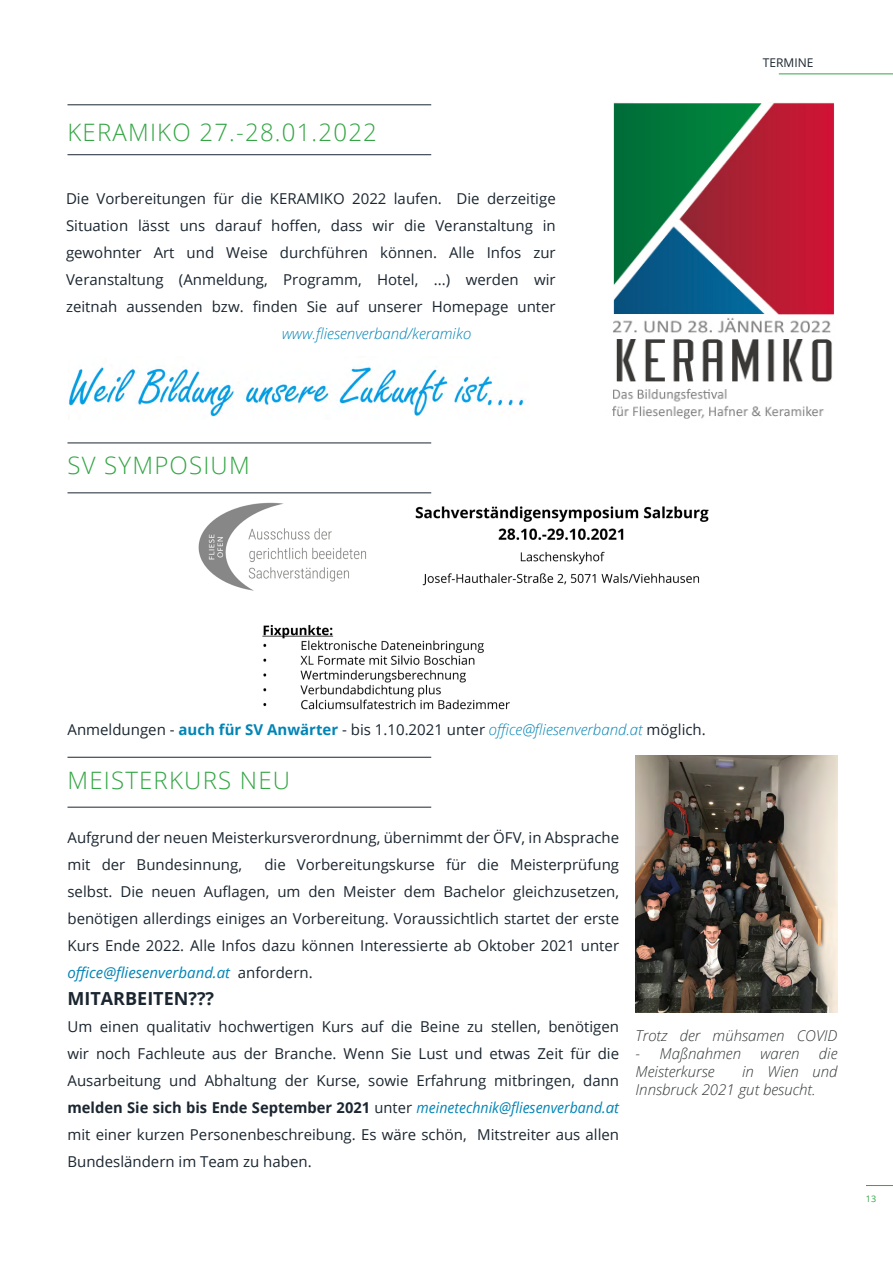
<style>
.page{position:relative;width:893px;height:1263px;background:#fff}
.page>*{position:absolute;margin:0;border:0;box-sizing:border-box;transform-origin:0 0}
.t1{font:300 24px "Open Sans";letter-spacing:.05em;color:#33a544}
.t2{font:700 18px "Open Sans";color:#1b2630}
.t3{font:15px/27px "Open Sans";color:#1b2630;text-align:justify}
.t4{font:italic 300 15px/18px "Open Sans";color:#343738}
.t5{font:italic 300 15px "Open Sans";color:#0084b6}
.t6{font:12px "Open Sans";color:#1b2630}
.t7{font:9px "Open Sans";color:#33a544}
.s1{font-weight:700;color:#0084b6}
.s2{font-weight:300;font-style:italic;color:#0084b6}
.s3{font-style:italic;color:#0084b6}
.s4{font-weight:700}
</style>
<div class="page">
<hr style="left:779px;top:74px;width:114px;height:1px;background:#33a544">
<svg style="left:866px;top:1185px;width:27px;height:1px"></svg>
<hr style="left:68px;top:104px;width:363px;height:1px;background:#1b2630">
<hr style="left:68px;top:154px;width:363px;height:1px;background:#1b2630">
<img style="left:612px;top:102px;width:223px;height:317px">
<img style="left:69px;top:365px;width:454px;height:53px">
<hr style="left:68px;top:443px;width:363px;height:1px;background:#1b2630">
<hr style="left:68px;top:492px;width:363px;height:1px;background:#1b2630">
<img style="left:198px;top:502px;width:511px;height:208px">
<hr style="left:68px;top:757px;width:363px;height:1px;background:#1b2630">
<hr style="left:68px;top:807px;width:363px;height:1px;background:#1b2630">
<img style="left:636px;top:756px;width:201px;height:256px">
<h1 class="t1" style="left:68px;top:116px;width:311px">KERAMIKO 27.-28.01.2022</h1>
<p class="t3" style="left:66px;top:185px;width:491px">Die Vorbereitungen für die KERAMIKO 2022 laufen. Die derzeitige Situation lässt uns darauf hoffen, dass wir die Veranstaltung in gewohnter Art und Weise durchführen können. Alle Infos zur Veranstaltung (Anmeldung, Programm, Hotel, ...) werden wir zeitnah aussenden bzw. finden Sie auf unserer Homepage unter</p>
<p class="t5" style="left:282px;top:323px;width:191px">www.fliesenverband/keramiko</p>
<h1 class="t1" style="left:68px;top:449px;width:184px">SV SYMPOSIUM</h1>
<p class="t6" style="left:763px;top:55px;width:52px">TERMINE</p>
<p class="t3" style="left:68px;top:716px;width:640px">Anmeldungen - <span class="s1">auch für SV Anwärter</span> - bis 1.10.2021 unter <span class="s2">office@fliesenverband.at</span> möglich.</p>
<h1 class="t1" style="left:68px;top:764px;width:224px">MEISTERKURS NEU</h1>
<p class="t3" style="left:68px;top:824px;width:553px">Aufgrund der neuen Meisterkursverordnung, übernimmt der ÖFV, in Absprache mit der Bundesinnung,</p>
<p class="t3" style="left:68px;top:851px;width:553px;text-indent:197px">die Vorbereitungskurse für die Meisterprüfung selbst. Die neuen Auflagen, um den Meister dem Bachelor gleichzusetzen, benötigen allerdings einiges an Vorbereitung. Voraussichtlich startet der erste Kurs Ende 2022. Alle Infos dazu können Interessierte ab Oktober 2021 unter <span class="s3">office@fliesenverband.at</span> anfordern.</p>
<p class="t2" style="left:68px;top:986px;width:148px">MITARBEITEN???</p>
<p class="t3" style="left:68px;top:1013px;width:553px">Um einen qualitativ hochwertigen Kurs auf die Beine zu stellen, benötigen wir noch Fachleute aus der Branche. Wenn Sie Lust und etwas Zeit für die Ausarbeitung und Abhaltung der Kurse, sowie Erfahrung mitbringen, dann <span class="s4">melden Sie sich bis Ende September 2021</span> unter <span class="s3">meinetechnik@fliesenverband.at </span>mit einer kurzen Personenbeschreibung. Es wäre schön, Mitstreiter aus allen Bundesländern im Team zu haben.</p>
<p class="t4" style="left:636px;top:1026px;width:203px">Trotz der mühsamen COVID</p>
<p class="t4" style="left:636px;top:1044px;width:107px">- Maßnahmen</p>
<p class="t4" style="left:760px;top:1044px;width:41px">waren</p>
<p class="t4" style="left:819px;top:1044px;width:20px">die</p>
<p class="t4" style="left:636px;top:1062px;width:81px">Meisterkurse</p>
<p class="t4" style="left:636px;top:1062px;width:203px;text-indent:106px">in Wien und<br>Innsbruck 2021 gut besucht.</p>
<p class="t7" style="left:866px;top:1192px;width:12px">13</p>
</div>
